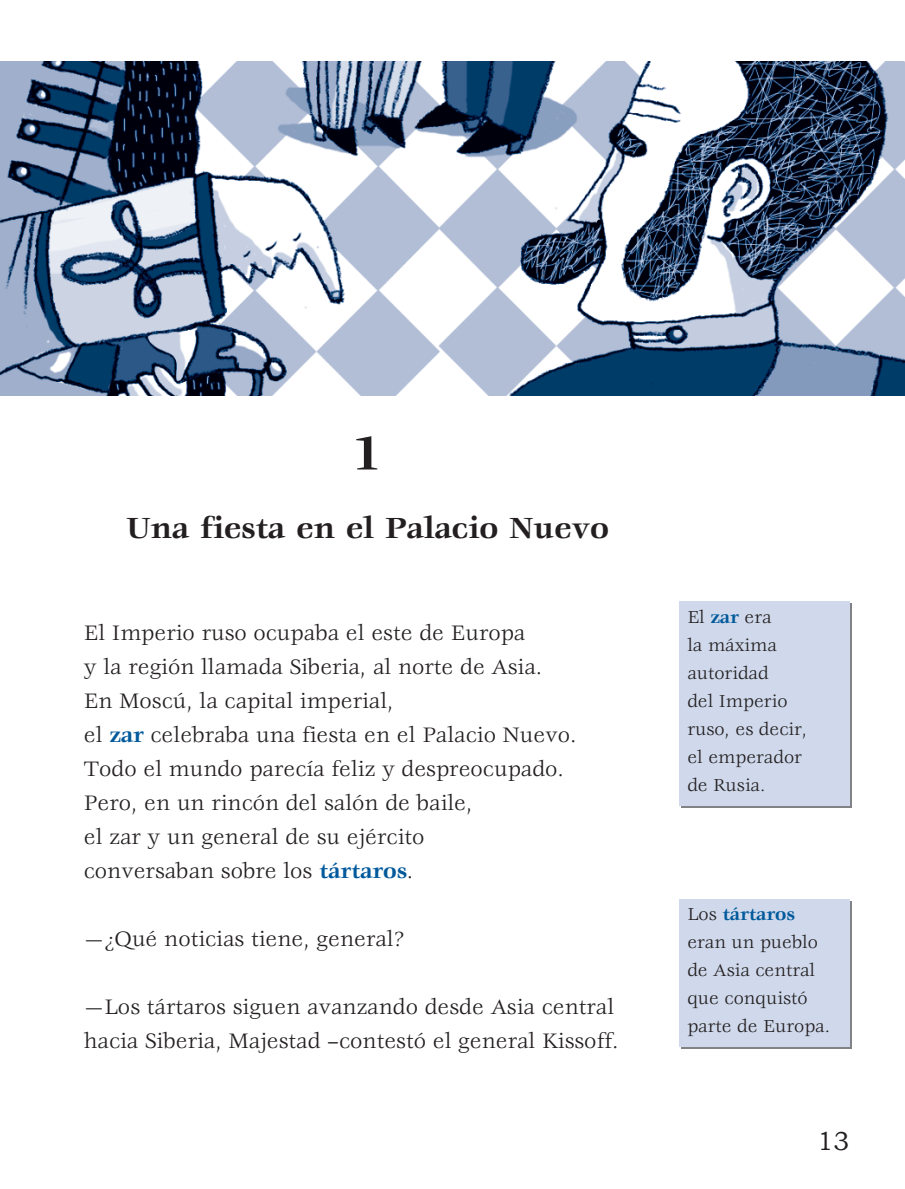
<style>
.page{position:relative;width:905px;height:1189px;background:#fff}
.page>*{position:absolute;margin:0;border:0;box-sizing:border-box;transform-origin:0 0}
.t1{font:700 52px "Veljovic";color:#231f20}
.t2{font:700 32px "Veljovic";color:#231f20}
.t3{font:26px "Bookman Old Style";color:#231f20}
.t4{font:23px/34px "Veljovic";color:#231f20}
.t5{font:19px/28px "Veljovic";color:#231f20}
.s1{font-weight:700;color:#00599b}
</style>
<div class="page">
<img style="left:0;top:61px;width:905px;height:335px">
<div style="left:681px;top:603px;width:170px;height:205px;background:linear-gradient(to right,#cfd9eb,#cfd9eb)"></div>
<div style="left:679px;top:601px;width:170px;height:204px;background:#cfd9eb"></div>
<div style="left:681px;top:900px;width:170px;height:148px;background:#cfd9eb"></div>
<div style="left:679px;top:898px;width:170px;height:148px;background:#cfd9eb"></div>
<h1 class="t1" style="left:352px;top:425px;width:31px">1</h1>
<h2 class="t2" style="left:126px;top:510px;width:485px">Una fiesta en el Palacio Nuevo</h2>
<p class="t4" style="left:84px;top:616px;width:494px">El Imperio ruso ocupaba el este de Europa<br>y la región llamada Siberia, al norte de Asia.<br>En Moscú, la capital imperial,<br>el <span class="s1">zar</span> celebraba una fiesta en el Palacio Nuevo.<br>Todo el mundo parecía feliz y despreocupado.<br>Pero, en un rincón del salón de baile,<br>el zar y un general de su ejército<br>conversaban sobre los <span class="s1">tártaros</span>.</p>
<p class="t4" style="left:84px;top:922px;width:321px">—¿Qué noticias tiene, general?</p>
<p class="t4" style="left:84px;top:990px;width:536px">—Los tártaros siguen avanzando desde Asia central hacia Siberia, Majestad –contestó el general Kissoff.</p>
<p class="t5" style="left:687px;top:603px;width:121px">El <span class="s1">zar</span> era<br>la máxima autoridad<br>del Imperio ruso, es decir, el emperador de Rusia.</p>
<p class="t5" style="left:687px;top:900px;width:144px">Los <span class="s1">tártaros </span>eran un pueblo de Asia central que conquistó parte de Europa.</p>
<p class="t3" style="left:817px;top:1125px;width:34px">13</p>
</div>
